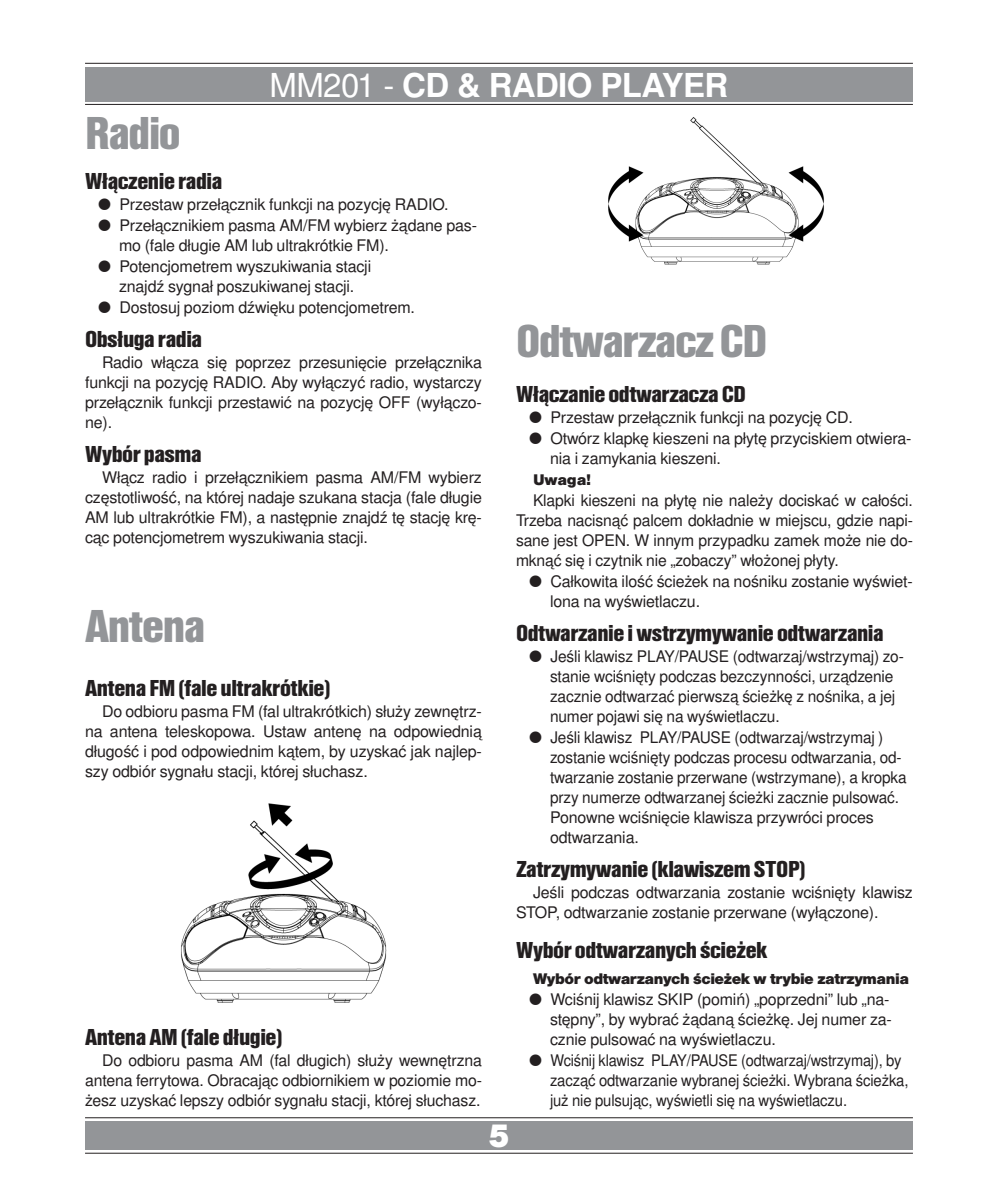
<style>
.page{position:relative;width:998px;height:1191px;background:#fff}
.page>*{position:absolute;margin:0;border:0;box-sizing:border-box;transform-origin:0 0}
._06_Tytół_I_Stopnia{font:48px "Nimbus San TOT Bla Con";letter-spacing:-.03em;color:#939598}
.t1{font:900 34px "Nimbus San TOT";color:#fff}
.t2{font:700 33px "Nimbus San LOT";letter-spacing:-.02em;color:#fff}
._07_Tytół_II_Stopnia{font:24px "Nimbus San TOT Bla Con";letter-spacing:-.02em;color:#231f20}
._04_Podcięty_Kropka{font:16px/20px "Nimbus San LOT";letter-spacing:-.01em;color:#231f20}
._04_Podcięty_Kropka-2{font:16px/20px "Nimbus San LOT";letter-spacing:-.01em;color:#231f20;scale:.96 1}
._04_Podcięty_Kropka-3{font:16px/20px "Nimbus San LOT";letter-spacing:-.01em;color:#231f20;scale:.91 1}
._08_Tytół_III_Stopni{font:900 16px "Nimbus San TOT";letter-spacing:-.03em;color:#231f20}
.s1{font-weight:400}
</style>
<div class="page">
<div style="left:85px;top:67px;width:828px;height:34px;background:#939598"></div>
<div style="left:85px;top:1121px;width:828px;height:28px;background:#939598"></div>
<hr style="left:85px;top:63px;width:828px;height:1px;background:#231f20">
<hr style="left:85px;top:104px;width:828px;height:1px;background:#231f20">
<hr style="left:85px;top:1117px;width:828px;height:1px;background:#231f20">
<hr style="left:85px;top:1152px;width:828px;height:1px;background:#231f20">
<img style="left:180px;top:803px;width:207px;height:200px">
<img style="left:608px;top:117px;width:216px;height:148px">
<h3 class="t2" style="left:270px;top:65px;width:460px"><span class="s1">MM201 -</span> CD &amp; RADIO PLAYER</h3>
<p class="_06_Tytół_I_Stopnia" style="left:85px;top:106px;width:97px">Radio</p>
<p class="_07_Tytół_II_Stopnia" style="left:85px;top:168px;width:139px">Włączenie radia</p>
<p class="_04_Podcięty_Kropka" style="left:119px;top:195px;width:331px">Przestaw przełącznik funkcji na pozycję RADIO.</p>
<p class="_04_Podcięty_Kropka" style="left:119px;top:216px;width:360px">Przełącznikiem pasma AM/FM wybierz żądane pas&shy;mo (fale długie AM lub ultrakrótkie FM).</p>
<p class="_04_Podcięty_Kropka" style="left:119px;top:256px;width:254px">Potencjometrem wyszukiwania stacji znajdź sygnał poszukiwanej stacji.</p>
<p class="_04_Podcięty_Kropka" style="left:119px;top:297px;width:297px">Dostosuj poziom dźwięku potencjometrem.</p>
<p class="_07_Tytół_II_Stopnia" style="left:85px;top:325px;width:119px">Obsługa radia</p>
<p class="_04_Podcięty_Kropka" style="left:85px;top:352px;width:398px;text-align:justify;text-indent:17px">Radio włącza się poprzez przesunięcie przełącznika funkcji na pozycję RADIO. Aby wyłączyć radio, wystarczy przełącznik funkcji przestawić na pozycję OFF (wyłączo&shy;ne).</p>
<p class="_07_Tytół_II_Stopnia" style="left:85px;top:440px;width:118px">Wybór pasma</p>
<p class="_04_Podcięty_Kropka" style="left:85px;top:467px;width:398px;text-align:justify;text-indent:17px">Włącz radio i przełącznikiem pasma AM/FM wybierz częstotliwość, na której nadaje szukana stacja (fale długie AM lub ultrakrótkie FM), a następnie znajdź tę stację krę&shy;cąc potencjometrem wyszukiwania stacji.</p>
<p class="_06_Tytół_I_Stopnia" style="left:85px;top:599px;width:122px">Antena</p>
<p class="_07_Tytół_II_Stopnia" style="left:85px;top:675px;width:247px">Antena FM (fale ultrakrótkie)</p>
<p class="_04_Podcięty_Kropka" style="left:85px;top:702px;width:398px;text-align:justify;text-indent:17px">Do odbioru pasma FM (fal ultrakrótkich) służy zewnętrz&shy;na antena teleskopowa. Ustaw antenę na odpowiednią długość i pod odpowiednim kątem, by uzyskać jak najlep&shy;szy odbiór sygnału stacji, której słuchasz.</p>
<p class="_07_Tytół_II_Stopnia" style="left:85px;top:1023px;width:199px">Antena AM (fale długie)</p>
<p class="_04_Podcięty_Kropka" style="left:85px;top:1050px;width:398px;text-align:justify;text-indent:17px">Do odbioru pasma AM (fal długich) służy wewnętrzna antena ferrytowa. Obracając odbiornikiem w poziomie mo&shy;żesz uzyskać lepszy odbiór sygnału stacji, której słuchasz.</p>
<h2 class="t1" style="left:488px;top:1116px;width:24px">5</h2>
<p class="_06_Tytół_I_Stopnia" style="left:516px;top:314px;width:253px">Odtwarzacz CD</p>
<p class="_07_Tytół_II_Stopnia" style="left:516px;top:381px;width:232px">Włączanie odtwarzacza CD</p>
<p class="_04_Podcięty_Kropka" style="left:550px;top:408px;width:304px">Przestaw przełącznik funkcji na pozycję CD.</p>
<p class="_04_Podcięty_Kropka" style="left:550px;top:428px;width:363px">Otwórz klapkę kieszeni na płytę przyciskiem otwiera&shy;nia i zamykania kieszeni.</p>
<p class="_08_Tytół_III_Stopni" style="left:533px;top:470px;width:60px">Uwaga!</p>
<p class="_04_Podcięty_Kropka" style="left:516px;top:490px;width:398px;text-align:justify;text-indent:17px">Klapki kieszeni na płytę nie należy dociskać w całości.<br>Trzeba nacisnąć palcem dokładnie w miejscu, gdzie napi&shy;sane jest OPEN. W innym przypadku zamek może nie do&shy;mknąć się i czytnik nie „zobaczy” włożonej płyty.</p>
<p class="_04_Podcięty_Kropka" style="left:550px;top:571px;width:364px">Całkowita ilość ścieżek na nośniku zostanie wyświet&shy;lona na wyświetlaczu.</p>
<p class="_07_Tytół_II_Stopnia" style="left:516px;top:619px;width:369px">Odtwarzanie i wstrzymywanie odtwarzania</p>
<p class="_04_Podcięty_Kropka" style="left:550px;top:646px;width:355px">Jeśli klawisz PLAY/PAUSE (odtwarzaj/wstrzymaj) zo&shy;stanie wciśnięty podczas bezczynności, urządzenie zacznie odtwarzać pierwszą ścieżkę z nośnika, a jej numer pojawi się na wyświetlaczu.</p>
<p class="_04_Podcięty_Kropka-2" style="left:550px;top:727px;width:373px">Jeśli klawisz PLAY/PAUSE (odtwarzaj/wstrzymaj ) zostanie wciśnięty podczas procesu odtwarzania, od&shy;twarzanie zostanie przerwane (wstrzymane), a kropka przy numerze odtwarzanej ścieżki zacznie pulsować.<br>Ponowne wciśnięcie klawisza przywróci proces odtwarzania.</p>
<p class="_07_Tytół_II_Stopnia" style="left:516px;top:855px;width:291px">Zatrzymywanie (klawiszem STOP)</p>
<p class="_04_Podcięty_Kropka" style="left:516px;top:882px;width:398px;text-indent:17px">Jeśli podczas odtwarzania zostanie wciśnięty klawisz<br>STOP, odtwarzanie zostanie przerwane (wyłączone).</p>
<p class="_07_Tytół_II_Stopnia" style="left:516px;top:936px;width:253px">Wybór odtwarzanych ścieżek</p>
<p class="_08_Tytół_III_Stopni" style="left:533px;top:969px;width:377px">Wybór odtwarzanych ścieżek w trybie zatrzymania</p>
<p class="_04_Podcięty_Kropka" style="left:550px;top:989px;width:343px">Wciśnij klawisz SKIP (pomiń) „poprzedni” lub „na&shy;stępny”, by wybrać żądaną ścieżkę. Jej numer za&shy;cznie pulsować na wyświetlaczu.</p>
<p class="_04_Podcięty_Kropka-3" style="left:550px;top:1050px;width:395px">Wciśnij klawisz PLAY/PAUSE (odtwarzaj/wstrzymaj), by zacząć odtwarzanie wybranej ścieżki. Wybrana ścieżka, już nie pulsując, wyświetli się na wyświetlaczu.</p>
</div>
